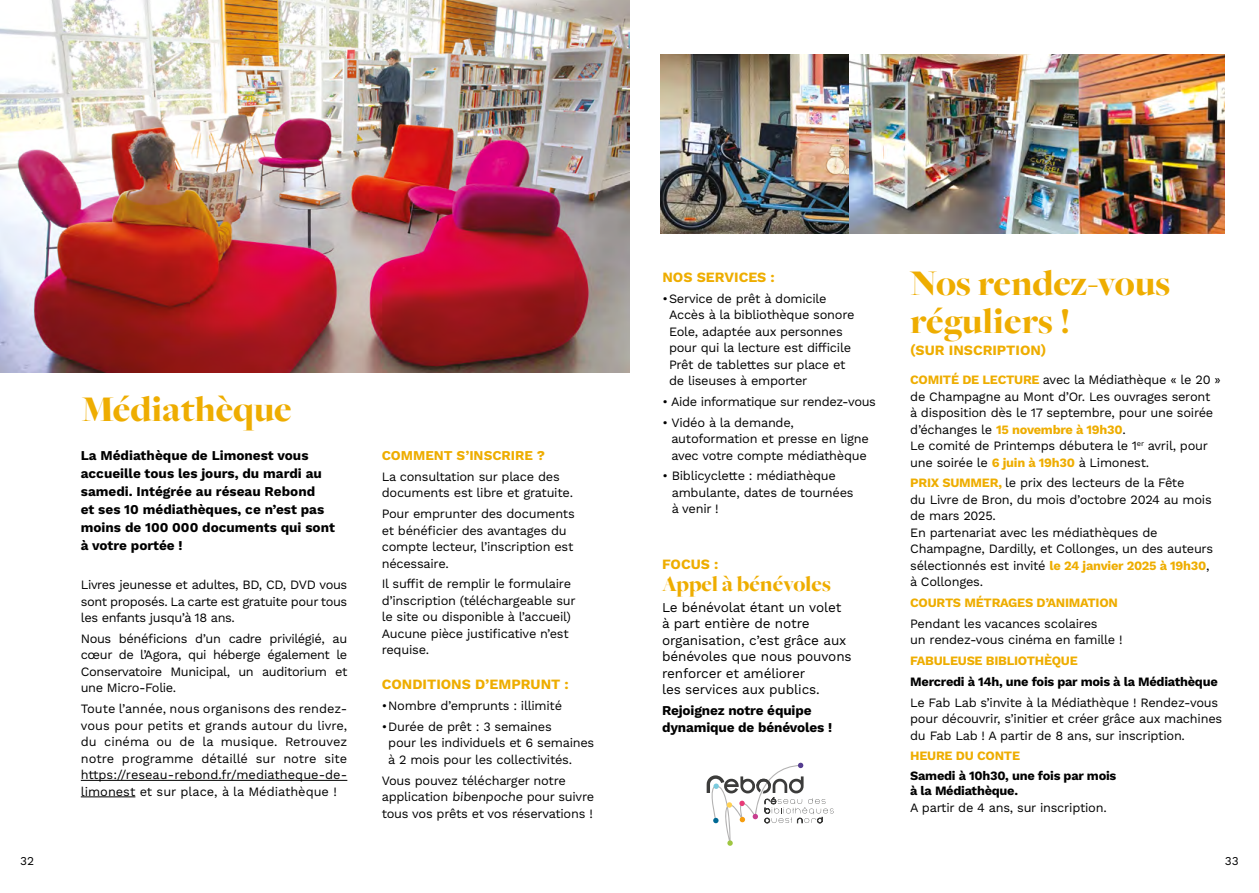
<style>
.page{position:relative;width:1259px;height:893px;background:#fff}
.page>*{position:absolute;margin:0;border:0;box-sizing:border-box;transform-origin:0 0}
.t1{font:900 37.5px/37.5px "Freight Big Pro";color:#eead00}
.t2{font:900 22.5px "Freight Big Pro";color:#eead00}
.t3{font:700 14.25px "Work Sans";color:#eead00}
.t4{font:700 13.5px/18px "Work Sans";color:#000}
.t5{font:13.5px/16.5px "Work Sans";letter-spacing:-.01em;color:#000}
.t6{font:700 13.5px "Work Sans";color:#eead00}
.t7{font:12.75px/16.5px "Work Sans";letter-spacing:-.02em;color:#000}
.t8{font:700 12.75px/15.3px "Work Sans";letter-spacing:-.02em;color:#000}
.t9{font:700 12.75px "Work Sans";letter-spacing:-.02em;color:#eead00}
.t10{font:12px "Work Sans";color:#000}
.s1{font-weight:700;color:#eead00}
</style>
<div class="page">
<svg style="left:706px;top:763px;width:127px;height:83px"></svg>
<hr style="left:81px;top:780px;width:266px;height:1px;background:#000">
<hr style="left:81px;top:796px;width:54px;height:1px;background:#000">
<img style="left:0;top:0;width:629px;height:373px">
<img style="left:661px;top:54px;width:563px;height:180px">
<h1 class="t1" style="left:82px;top:390px;width:211px">Médiathèque</h1>
<p class="t4" style="left:81px;top:447px;width:256px">La Médiathèque de Limonest vous accueille tous les jours, du mardi au samedi. Intégrée au réseau Rebond<br>et ses 10 médiathèques, ce n’est pas moins de 100 000 documents qui sont à votre portée !</p>
<p class="t7" style="left:81px;top:577px;width:268px;text-align:justify">Livres jeunesse et adultes, BD, CD, DVD vous sont proposés. La carte est gratuite pour tous les enfants jusqu’à 18 ans.</p>
<p class="t7" style="left:81px;top:631px;width:268px;text-align:justify">Nous bénéficions d’un cadre privilégié, au cœur de l’Agora, qui héberge également le Conservatoire Municipal, un auditorium et une Micro-Folie.</p>
<p class="t7" style="left:81px;top:701px;width:268px;text-align:justify">Toute l’année, nous organisons des rendez&shy;vous pour petits et grands autour du livre, du cinéma ou de la musique. Retrouvez notre programme détaillé sur notre site https://reseau-rebond.fr/mediatheque-de&shy;limonest et sur place, à la Médiathèque !</p>
<p class="t6" style="left:382px;top:448px;width:165px">COMMENT S’INSCRIRE ?</p>
<p class="t7" style="left:382px;top:469px;width:193px">La consultation sur place des documents est libre et gratuite.</p>
<p class="t7" style="left:382px;top:506px;width:194px">Pour emprunter des documents et bénéficier des avantages du compte lecteur, l’inscription est nécessaire.</p>
<p class="t7" style="left:382px;top:576px;width:195px">Il suffit de remplir le formulaire d’inscription (téléchargeable sur le site ou disponible à l’accueil)<br>Aucune pièce justificative n’est requise.</p>
<p class="t3" style="left:382px;top:676px;width:188px">CONDITIONS D’EMPRUNT :</p>
<p class="t7" style="left:382px;top:698px;width:182px">• Nombre d’emprunts : illimité</p>
<p class="t7" style="left:388px;top:719px;width:207px;text-indent:-7px">• Durée de prêt : 3 semaines<br>pour les individuels et 6 semaines à 2 mois pour les collectivités.</p>
<p class="t7" style="left:382px;top:773px;width:214px">Vous pouvez télécharger notre application bibenpoche pour suivre tous vos prêts et vos réservations !</p>
<p class="t3" style="left:662px;top:269px;width:114px">NOS SERVICES :</p>
<p class="t7" style="left:669px;top:291px;width:187px;text-indent:-7px">• Service de prêt à domicile<br>Accès à la bibliothèque sonore<br>Eole, adaptée aux personnes pour qui la lecture est difficile<br>Prêt de tablettes sur place et de liseuses à emporter</p>
<p class="t7" style="left:662px;top:394px;width:215px">• Aide informatique sur rendez-vous</p>
<p class="t7" style="left:671px;top:415px;width:199px;text-indent:-9px">• Vidéo à la demande, autoformation et presse en ligne avec votre compte médiathèque</p>
<p class="t7" style="left:672px;top:468px;width:183px;text-indent:-9px">• Biblicyclette : médiathèque ambulante, dates de tournées à venir !</p>
<p class="t3" style="left:662px;top:556px;width:58px">FOCUS :</p>
<h2 class="t2" style="left:662px;top:569px;width:170px">Appel à bénévoles</h2>
<p class="t5" style="left:662px;top:600px;width:191px">Le bénévolat étant un volet à part entière de notre organisation, c’est grâce aux bénévoles que nous pouvons renforcer et améliorer<br>les services aux publics.</p>
<p class="t4" style="left:662px;top:703px;width:171px;line-height:16.5px">Rejoignez notre équipe dynamique de bénévoles !</p>
<h1 class="t1" style="left:910px;top:264px;width:262px">Nos rendez-vous réguliers !</h1>
<p class="t3" style="left:910px;top:342px;width:138px">(SUR INSCRIPTION)</p>
<p class="t7" style="left:910px;top:372px;width:312px"><span class="s1">COMITÉ DE LECTURE</span> avec la Médiathèque « le 20 » de Champagne au Mont d’Or. Les ouvrages seront à disposition dès le 17 septembre, pour une soirée d’échanges le <span class="s1">15 novembre à 19h30</span>.<br>Le comité de Printemps débutera le 1<sup>er</sup> avril, pour une soirée le <span class="s1">6 juin à 19h30</span> à Limonest.</p>
<p class="t7" style="left:910px;top:475px;width:304px"><span class="s1">PRIX SUMMER,</span> le prix des lecteurs de la Fête<br>du Livre de Bron, du mois d’octobre 2024 au mois de mars 2025.<br>En partenariat avec les médiathèques de Champagne, Dardilly, et Collonges, un des auteurs sélectionnés est invité <span class="s1">le 24 janvier 2025 à 19h30</span>, à Collonges.</p>
<p class="t9" style="left:910px;top:595px;width:209px">COURTS MÉTRAGES D’ANIMATION</p>
<p class="t7" style="left:910px;top:616px;width:214px">Pendant les vacances scolaires<br>un rendez-vous cinéma en famille !</p>
<p class="t9" style="left:910px;top:653px;width:169px">FABULEUSE BIBLIOTHÈQUE</p>
<p class="t8" style="left:910px;top:675px;width:309px">Mercredi à 14h, une fois par mois à la Médiathèque</p>
<p class="t7" style="left:910px;top:695px;width:313px">Le Fab Lab s’invite à la Médiathèque ! Rendez-vous pour découvrir, s’initier et créer grâce aux machines du Fab Lab ! A partir de 8 ans, sur inscription.</p>
<p class="t9" style="left:910px;top:749px;width:111px">HEURE DU CONTE</p>
<p class="t8" style="left:910px;top:769px;width:208px">Samedi à 10h30, une fois par mois à la Médiathèque.</p>
<p class="t7" style="left:910px;top:800px;width:198px">A partir de 4 ans, sur inscription.</p>
<p class="t10" style="left:20px;top:854px;width:15px">32</p>
<p class="t10" style="left:1225px;top:854px;width:15px">33</p>
</div>
